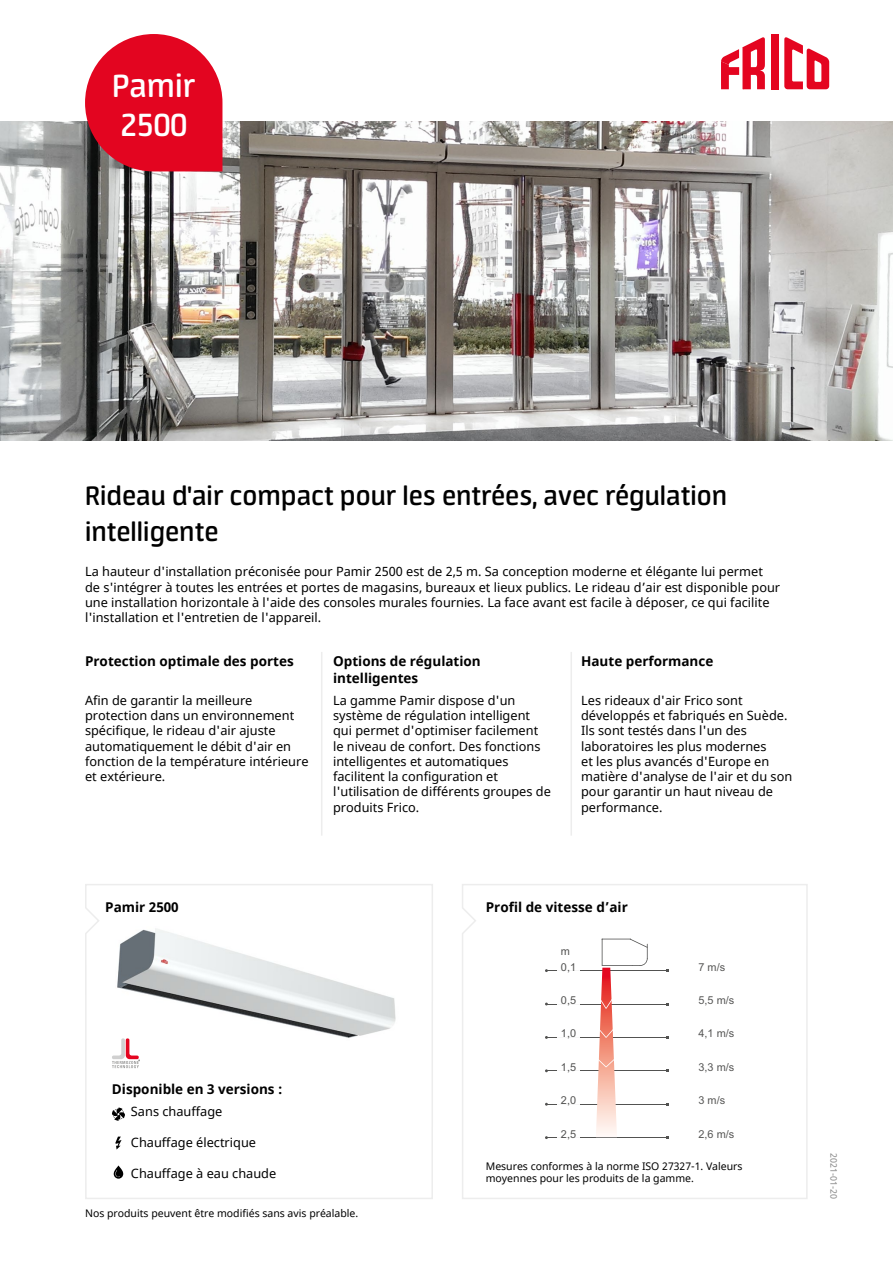
<style>
.page{position:relative;width:893px;height:1263px;background:#fff}
.page>*{position:absolute;margin:0;border:0;box-sizing:border-box;transform-origin:0 0}
.t1{font:600 36px/39px "Neuron";color:#fff}
.t2{font:600 30px/36px "Neuron";color:#000}
.t3{font:700 13.5px/16.2px "Noto Sans";color:#000}
.t4{font:12.75px/15.3px "Noto Sans";color:#000}
.t5{font:10.95px "Arial";color:#575756}
.t6{font:10.95px "Arial";color:#525251}
.t7{font:10.5px/12.6px "Noto Sans";color:#000}
.t8{font:9px "Noto Sans";color:#878787}
</style>
<div class="page">
<svg style="left:462px;top:884px;width:346px;height:315px"></svg>
<svg style="left:85px;top:884px;width:348px;height:315px"></svg>
<img style="left:0;top:121px;width:893px;height:319px">
<img style="left:115px;top:926px;width:285px;height:114px">
<hr style="left:546px;top:970px;width:122px;height:1px;background:#525251">
<hr style="left:546px;top:1004px;width:122px;height:1px;background:#525251">
<hr style="left:546px;top:1037px;width:122px;height:1px;background:#525251">
<hr style="left:546px;top:1071px;width:122px;height:1px;background:#525251">
<hr style="left:546px;top:1104px;width:122px;height:1px;background:#525251">
<hr style="left:546px;top:1137px;width:122px;height:1px;background:#525251">
<svg style="left:557px;top:943px;width:23px;height:203px"></svg>
<svg style="left:596px;top:939px;width:52px;height:198px"></svg>
<svg style="left:85px;top:34px;width:137px;height:137px;background:#de233a"></svg>
<div style="left:771px;top:34px;width:7px;height:55px;background:#e40520"></div>
<svg style="left:784px;top:37px;width:45px;height:52px"></svg>
<svg style="left:721px;top:37px;width:44px;height:52px"></svg>
<svg style="left:112px;top:1038px;width:28px;height:30px"></svg>
<svg style="left:112px;top:1107px;width:13px;height:14px"></svg>
<svg style="left:115px;top:1136px;width:7px;height:13px"></svg>
<svg style="left:114px;top:1165px;width:9px;height:14px"></svg>
<hr style="left:321px;top:652px;width:1px;height:184px;background:#ededed">
<hr style="left:570px;top:652px;width:2px;height:184px;background:#ededed">
<h1 class="t1" style="left:112px;top:66px;width:84px">Pamir<br>2500</h1>
<h2 class="t2" style="left:85px;top:478px;width:644px">Rideau d'air compact pour les entrées, avec régulation intelligente</h2>
<p class="t4" style="left:85px;top:564px;width:697px">La hauteur d'installation préconisée pour Pamir 2500 est de 2,5 m. Sa conception moderne et élégante lui permet de s'intégrer à toutes les entrées et portes de magasins, bureaux et lieux publics. Le rideau d’air est disponible pour une installation horizontale à l'aide des consoles murales fournies. La face avant est facile à déposer, ce qui facilite l'installation et l'entretien de l'appareil.</p>
<p class="t3" style="left:85px;top:654px;width:210px">Protection optimale des portes</p>
<p class="t3" style="left:333px;top:654px;width:149px">Options de régulation intelligentes</p>
<p class="t3" style="left:581px;top:654px;width:134px">Haute performance</p>
<p class="t4" style="left:333px;top:693px;width:219px">La gamme Pamir dispose d'un système de régulation intelligent qui permet d'optimiser facilement le niveau de confort. Des fonctions intelligentes et automatiques facilitent la configuration et l'utilisation de différents groupes de produits Frico.</p>
<p class="t4" style="left:581px;top:693px;width:213px">Les rideaux d'air Frico sont développés et fabriqués en Suède.<br>Ils sont testés dans l'un des laboratoires les plus modernes<br>et les plus avancés d'Europe en matière d'analyse de l'air et du son pour garantir un haut niveau de performance.</p>
<p class="t4" style="left:85px;top:693px;width:225px">Afin de garantir la meilleure protection dans un environnement spécifique, le rideau d'air ajuste automatiquement le débit d'air en fonction de la température intérieure et extérieure.</p>
<p class="t3" style="left:105px;top:899px;width:75px">Pamir 2500</p>
<p class="t3" style="left:112px;top:1081px;width:172px">Disponible en 3 versions :</p>
<p class="t4" style="left:131px;top:1104px;width:93px">Sans chauffage</p>
<p class="t4" style="left:131px;top:1135px;width:127px">Chauffage électrique</p>
<p class="t4" style="left:131px;top:1166px;width:147px">Chauffage à eau chaude</p>
<p class="t7" style="left:85px;top:1208px;width:275px">Nos produits peuvent être modifiés sans avis préalable.</p>
<p class="t3" style="left:486px;top:899px;width:143px">Profil de vitesse d’air</p>
<p class="t6" style="left:561px;top:943px;width:11px">m</p>
<p class="t6" style="left:561px;top:959px;width:17px">0,1</p>
<p class="t6" style="left:561px;top:993px;width:17px">0,5</p>
<p class="t6" style="left:561px;top:1026px;width:17px">1,0</p>
<p class="t6" style="left:561px;top:1059px;width:17px">1,5</p>
<p class="t6" style="left:561px;top:1093px;width:17px">2,0</p>
<p class="t6" style="left:561px;top:1126px;width:17px">2,5</p>
<p class="t5" style="left:698px;top:959px;width:28px">7 m/s</p>
<p class="t5" style="left:698px;top:993px;width:37px">5,5 m/s</p>
<p class="t5" style="left:698px;top:1026px;width:37px">4,1 m/s</p>
<p class="t5" style="left:698px;top:1059px;width:37px">3,3 m/s</p>
<p class="t5" style="left:698px;top:1093px;width:28px">3 m/s</p>
<p class="t5" style="left:698px;top:1126px;width:37px">2,6 m/s</p>
<p class="t7" style="left:486px;top:1160px;width:258px">Mesures conformes à la norme ISO 27327-1. Valeurs moyennes pour les produits de la gamme.</p>
<p class="t8" style="left:840px;top:1153px;width:47px;rotate:90deg">2021-01-20</p>
</div>
